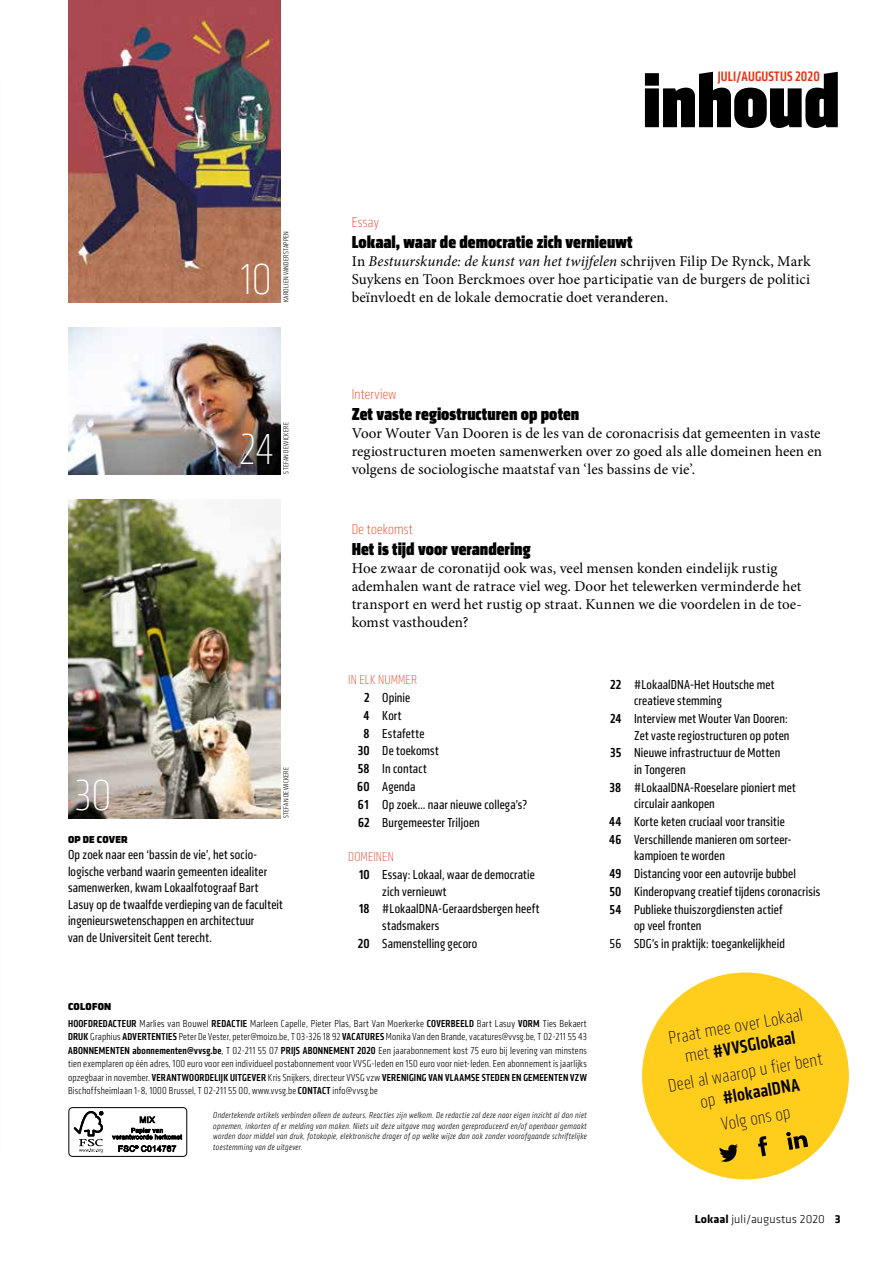
<style>
.page{position:relative;width:893px;height:1263px;background:#fff}
.page>*{position:absolute;margin:0;border:0;box-sizing:border-box;transform-origin:0 0}
.t1{font:900 condensed 77.7px "Klavika Display";letter-spacing:-.005em;color:#000}
.t2{font:200 condensed 45px "Klavika Display";color:#fff}
.t3{font:200 condensed 18.6px "Klavika Display";color:#000}
.t4{font:500 18.6px "Klavika Condensed";color:#000}
.t5{font:900 condensed 18px "Klavika Display";color:#000}
.t6{font:15px/18px "Minion Pro";color:#000;text-align:justify}
.t7{font:200 condensed 15px "Klavika Display";letter-spacing:.015em;color:#e63312}
.t8{font:500 14.25px "Klavika Condensed";letter-spacing:.01em;color:#e63312}
.t9{font:13.5px/16.5px "Klavika Condensed";letter-spacing:.01em;color:#000}
.t10{font:200 condensed 13.5px "Klavika Display";letter-spacing:.01em;color:#e63312}
.t11{font:300 12px "Klavika";letter-spacing:.005em;color:#000}
.t12{font:300 10.5px/13.5px "Klavika Condensed";letter-spacing:.025em;color:#000;text-align:justify}
.t13{font:900 10.5px "Klavika Display";letter-spacing:.02em;color:#000}
.t14{font:italic 300 9px/10.8px "Klavika Condensed";letter-spacing:.04em;color:#000;text-align:justify}
.t15{font:300 7.5px "Klavika Condensed";letter-spacing:.035em;color:#000}
.s1{font-style:italic}
.s2{font-weight:500}
.s3{font-family:"Klavika Display";font-weight:200;font-stretch:condensed}
.s4{font-weight:700}
</style>
<div class="page">
<div style="left:642px;top:972px;width:207px;height:207px;background:#ffcd1c;border-radius:50%"></div>
<svg style="left:758px;top:1136px;width:9px;height:20px"></svg>
<svg style="left:786px;top:1132px;width:22px;height:18px"></svg>
<svg style="left:719px;top:1144px;width:19px;height:18px"></svg>
<div style="left:68px;top:1107px;width:119px;height:50px;border:1px solid #000;border-radius:4px"></div>
<svg style="left:74px;top:1111px;width:29px;height:41px"></svg>
<svg style="left:112px;top:1116px;width:70px;height:36px"></svg>
<img style="left:68px;top:328px;width:213px;height:146px">
<img style="left:68px;top:500px;width:213px;height:318px">
<img style="left:68px;top:0;width:213px;height:302px">
<h2 class="t2" style="left:74px;top:771px;width:39px">30</h2>
<h2 class="t2" style="left:241px;top:255px;width:33px">10</h2>
<p class="t15" style="left:282px;top:302px;width:73px;rotate:-90deg">KAROLIEN VANDERSTAPPEN</p>
<h2 class="t2" style="left:239px;top:426px;width:36px">24</h2>
<p class="t15" style="left:282px;top:473px;width:53px;rotate:-90deg">STEFAN DEWICKERE</p>
<p class="t15" style="left:282px;top:818px;width:53px;rotate:-90deg">STEFAN DEWICKERE</p>
<p class="t13" style="left:68px;top:833px;width:61px">OP DE COVER</p>
<p class="t9" style="left:68px;top:846px;width:216px">Op zoek naar een ‘bassin de vie’, het socio&shy;logische verband waarin gemeenten idealiter samenwerken, kwam Lokaalfotograaf Bart Lasuy op de twaalfde verdieping van de faculteit ingenieurswetenschappen en architectuur<br>van de Universiteit Gent terecht.</p>
<p class="t8" style="left:718px;top:67px;width:104px">JULI/AUGUSTUS 2020</p>
<h1 class="t1" style="left:643px;top:56px;width:199px">inhoud</h1>
<p class="t7" style="left:352px;top:214px;width:29px">Essay</p>
<h3 class="t5" style="left:352px;top:232px;width:282px">Lokaal, waar de democratie zich vernieuwt</h3>
<p class="t6" style="left:352px;top:253px;width:460px">In <span class="s1">Bestuurskunde: de kunst van het twijfelen</span> schrijven Filip De Rynck, Mark Suykens en Toon Berckmoes over hoe participatie van de burgers de politici beïnvloedt en de lokale democratie doet veranderen.</p>
<p class="t7" style="left:352px;top:386px;width:46px">Interview</p>
<h3 class="t5" style="left:352px;top:404px;width:229px">Zet vaste regiostructuren op poten</h3>
<p class="t6" style="left:352px;top:425px;width:472px">Voor Wouter Van Dooren is de les van de coronacrisis dat gemeenten in vaste regiostructuren moeten samenwerken over zo goed als alle domeinen heen en volgens de sociologische maatstaf van ‘les bassins de vie’.</p>
<p class="t7" style="left:352px;top:521px;width:63px">De toekomst</p>
<h3 class="t5" style="left:352px;top:538px;width:180px">Het is tijd voor verandering</h3>
<p class="t6" style="left:352px;top:559px;width:452px;text-align:left">Hoe zwaar de coronatijd ook was, veel mensen konden eindelijk rustig ademhalen want de ratrace viel weg. Door het telewerken verminderde het transport en werd het rustig op straat. Kunnen we die voordelen in de toe&shy;komst vasthouden?</p>
<p class="t10" style="left:348px;top:673px;width:70px">IN ELK NUMMER</p>
<p class="t9" style="left:364px;top:689px;width:48px"><span class="s2">2</span> Opinie</p>
<p class="t9" style="left:364px;top:707px;width:39px"><span class="s2">4</span> Kort</p>
<p class="t9" style="left:363px;top:725px;width:62px"><span class="s2">8</span> Estafette</p>
<p class="t9" style="left:358px;top:743px;width:83px"><span class="s2">30</span> De toekomst</p>
<p class="t9" style="left:358px;top:760px;width:71px"><span class="s2">58</span> In contact</p>
<p class="t9" style="left:357px;top:778px;width:60px"><span class="s2">60</span> Agenda</p>
<p class="t9" style="left:358px;top:796px;width:171px"><span class="s2">61</span> Op zoek… naar nieuwe collega’s?</p>
<p class="t9" style="left:358px;top:814px;width:123px"><span class="s2">62</span> Burgemeester Triljoen</p>
<p class="t10" style="left:348px;top:850px;width:47px">DOMEINEN</p>
<p class="t9" style="left:382px;top:866px;width:154px;text-indent:-23px"><span class="s2">10</span> Essay: Lokaal, waar de democratie zich vernieuwt</p>
<p class="t9" style="left:382px;top:901px;width:159px;text-indent:-23px"><span class="s2">18</span> #LokaalDNA-Geraardsbergen heeft stadsmakers</p>
<p class="t9" style="left:358px;top:935px;width:121px"><span class="s2">20</span> Samenstelling gecoro</p>
<p class="t9" style="left:634px;top:676px;width:142px;text-indent:-24px"><span class="s2">22</span> #LokaalDNA-Het Houtsche met creatieve stemming</p>
<p class="t9" style="left:610px;top:710px;width:181px;text-align:right"><span class="s2">24</span> Interview met Wouter Van Dooren:<br>Zet vaste regiostructuren op poten</p>
<p class="t9" style="left:634px;top:745px;width:148px;text-indent:-24px"><span class="s2">35</span> Nieuwe infrastructuur de Motten in Tongeren</p>
<p class="t9" style="left:634px;top:779px;width:163px;text-indent:-24px"><span class="s2">38</span> #LokaalDNA-Roeselare pioniert met circulair aankopen</p>
<p class="t9" style="left:609px;top:813px;width:184px;line-height:17.9px"><span class="s2">44</span> Korte keten cruciaal voor transitie<br><span class="s2">46</span> Verschillende manieren om sorteer-</p>
<p class="t9" style="left:609px;top:847px;width:212px;line-height:17.9px;text-indent:25px">kampioen te worden<br><span class="s2">49</span> Distancing voor een autovrije bubbel<br><span class="s2">50</span> Kinderopvang creatief tijdens coronacrisis <span class="s2">54</span> Publieke thuiszorgdiensten actief</p>
<p class="t9" style="left:610px;top:917px;width:177px;line-height:17.9px;text-indent:24px">op veel fronten<br>56 SDG’s in praktijk: toegankelijkheid</p>
<p class="t13" style="left:68px;top:1000px;width:45px">COLOFON</p>
<p class="t12" style="left:68px;top:1016px;width:520px"><span class="s2">HOOFDREDACTEUR</span> Marlies van Bouwel <span class="s2">REDACTIE</span> Marleen Capelle, Pieter Plas, Bart Van Moerkerke <span class="s2">COVERBEELD</span> Bart Lasuy <span class="s2">VORM</span> Ties Bekaert <span class="s2">DRUK</span> Graphius <span class="s2">ADVERTENTIES</span> Peter De Vester, peter@moizo.be, T 03-326 18 92 <span class="s2">VACATURES</span> Monika Van den Brande, vacatures@vvsg.be, T 02-211 55 43<br><span class="s2">ABONNEMENTEN abonnementen@vvsg.be</span>, T 02-211 55 07 <span class="s2">PRIJS ABONNEMENT 2020</span> Een jaarabonnement kost 75 euro bij levering van minstens tien exemplaren op één adres, 100 euro voor een individueel postabonnement voor VVSG-leden en 150 euro voor niet-leden. Een abonnement is jaarlijks opzegbaar in november. <span class="s2">VERANTWOORDELIJK UITGEVER</span> Kris Snijkers, directeur VVSG vzw <span class="s2">VERENIGING VAN VLAAMSE STEDEN EN GEMEENTEN VZW </span>Bischoffsheimlaan 1-8, 1000 Brussel, T 02-211 55 00, www.vvsg.be <span class="s2">CONTACT</span> info@vvsg.be</p>
<p class="t14" style="left:213px;top:1109px;width:375px">Ondertekende artikels verbinden alleen de auteurs. Reacties zijn welkom. De redactie zal deze naar eigen inzicht al dan niet opnemen, inkorten of er melding van maken. Niets uit deze uitgave mag worden gereproduceerd en/of openbaar gemaakt worden door middel van druk, fotokopie, elektronische drager of op welke wijze dan ook zonder voorafgaande schriftelijke toestemming van de uitgever.</p>
<h3 class="t3" style="left:667px;top:1028px;width:137px;rotate:-10deg">Praat mee over Lokaal</h3>
<h3 class="t4" style="left:683px;top:1045px;width:113px;rotate:-10deg"><span class="s3">met</span> #VVSGlokaal</h3>
<h3 class="t3" style="left:667px;top:1076px;width:158px;rotate:-10deg">Deel al waarop u fier bent</h3>
<h3 class="t4" style="left:698px;top:1090px;width:102px;rotate:-10deg"><span class="s3">op</span> #lokaalDNA</h3>
<h3 class="t3" style="left:720px;top:1114px;width:71px;rotate:-10deg">Volg ons op</h3>
<p class="t11" style="left:695px;top:1212px;width:147px"><span class="s4">Lokaal</span> juli/augustus 2020 <span class="s4">3</span></p>
</div>
